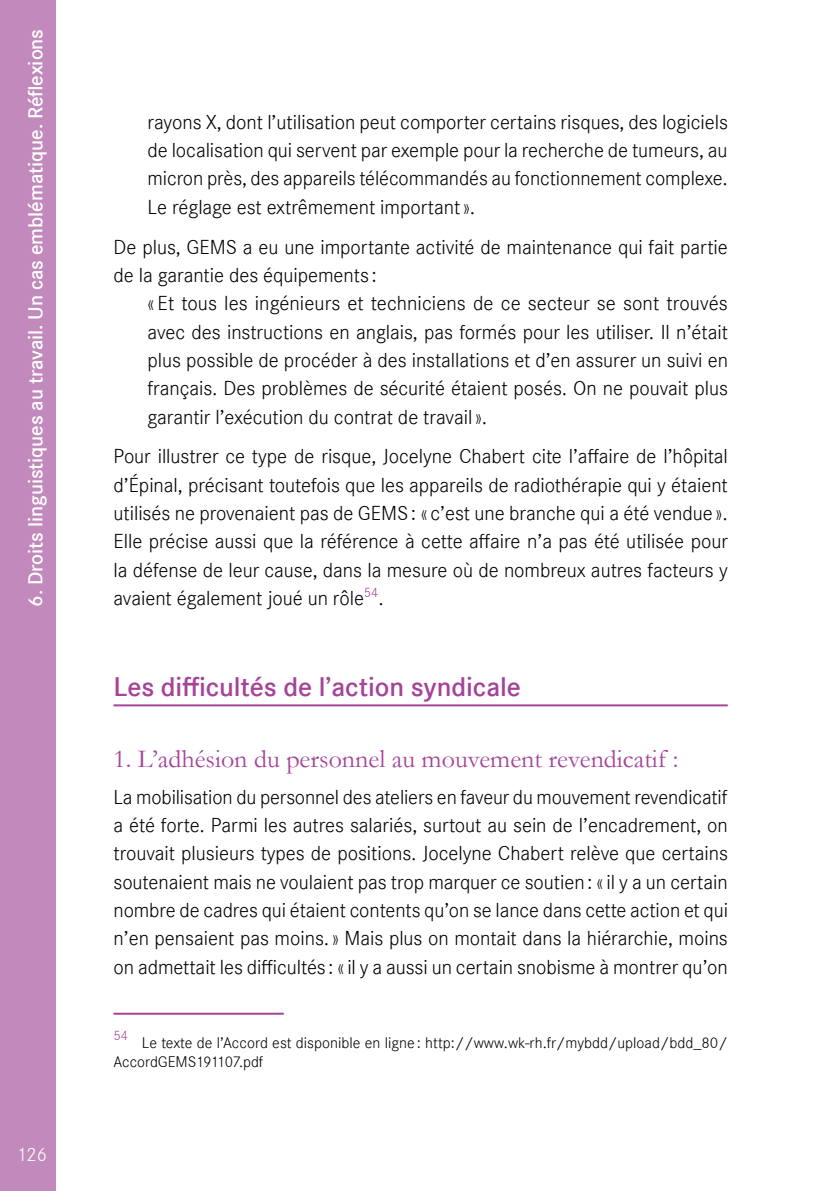
<style>
.page{position:relative;width:840px;height:1191px;background:#fff}
.page>*{position:absolute;margin:0;border:0;box-sizing:border-box;transform-origin:0 0}
.t1{font:600 28px "Corporate S";color:#a54399}
.t2{font:26px "Garamond";color:#a54399}
.t3{font:21px/28.4px "Corporate S Ligh";color:#000;text-align:justify}
.t4{font:600 21px "Corporate S";letter-spacing:-.005em;color:#fff}
.t5{font:20px "Corporate S Ligh";color:#fff}
.t6{font:16px/19.2px "Corporate S Ligh";color:#000}
.t7{font:14px "Corporate S Ligh";color:#a54399}
</style>
<div class="page">
<div style="left:0;top:0;width:56px;height:1191px;background:#c189bc"></div>
<hr style="left:113px;top:704px;width:614px;height:2px;background:#a54399">
<hr style="left:113px;top:1012px;width:170px;height:2px;background:#a54399">
<p class="t4" style="left:23px;top:607px;width:579px;rotate:-90deg">6. Droits linguistiques au travail. Un cas emblématique. Réflexions</p>
<p class="t5" style="left:18px;top:1143px;width:31px">126</p>
<p class="t3" style="left:147px;top:108px;width:581px">rayons X, dont l’utilisation peut comporter certains risques, des logiciels de localisation qui servent par exemple pour la recherche de tumeurs, au micron près, des appareils télécommandés au fonctionnement complexe.<br>Le réglage est extrêmement important».</p>
<p class="t3" style="left:113px;top:232px;width:615px">De plus, GEMS a eu une importante activité de maintenance qui fait partie de la garantie des équipements :</p>
<p class="t3" style="left:147px;top:289px;width:581px">« Et tous les ingénieurs et techniciens de ce secteur se sont trouvés avec des instructions en anglais, pas formés pour les utiliser. Il n’était plus possible de procéder à des installations et d’en assurer un suivi en français. Des problèmes de sécurité étaient posés. On ne pouvait plus garantir l’exécution du contrat de travail».</p>
<p class="t3" style="left:113px;top:442px;width:615px">Pour illustrer ce type de risque, Jocelyne Chabert cite l’affaire de l’hôpital d’Épinal, précisant toutefois que les appareils de radiothérapie qui y étaient utilisés ne provenaient pas de GEMS: « c’est une branche qui a été vendue».<br>Elle précise aussi que la référence à cette affaire n’a pas été utilisée pour la défense de leur cause, dans la mesure où de nombreux autres facteurs y avaient également joué un rôle<sup>54</sup>.</p>
<h1 class="t1" style="left:113px;top:670px;width:408px">Les difficultés de l’action syndicale</h1>
<p class="t2" style="left:113px;top:742px;width:566px">1. L’adhésion du personnel au mouvement revendicatif :</p>
<p class="t3" style="left:113px;top:782px;width:615px">La mobilisation du personnel des ateliers en faveur du mouvement revendicatif a été forte. Parmi les autres salariés, surtout au sein de l’encadrement, on trouvait plusieurs types de positions. Jocelyne Chabert relève que certains soutenaient mais ne voulaient pas trop marquer ce soutien: «il y a un certain nombre de cadres qui étaient contents qu’on se lance dans cette action et qui n’en pensaient pas moins.» Mais plus on montait dans la hiérarchie, moins on admettait les difficultés : «il y a aussi un certain snobisme à montrer qu’on</p>
<p class="t7" style="left:113px;top:1027px;width:16px">54</p>
<p class="t6" style="left:113px;top:1033px;width:615px;text-indent:28px">Le texte de l’Accord est disponible en ligne : http://www.wk-rh.fr/mybdd/upload/bdd_80/<br>AccordGEMS191107.pdf</p>
</div>
